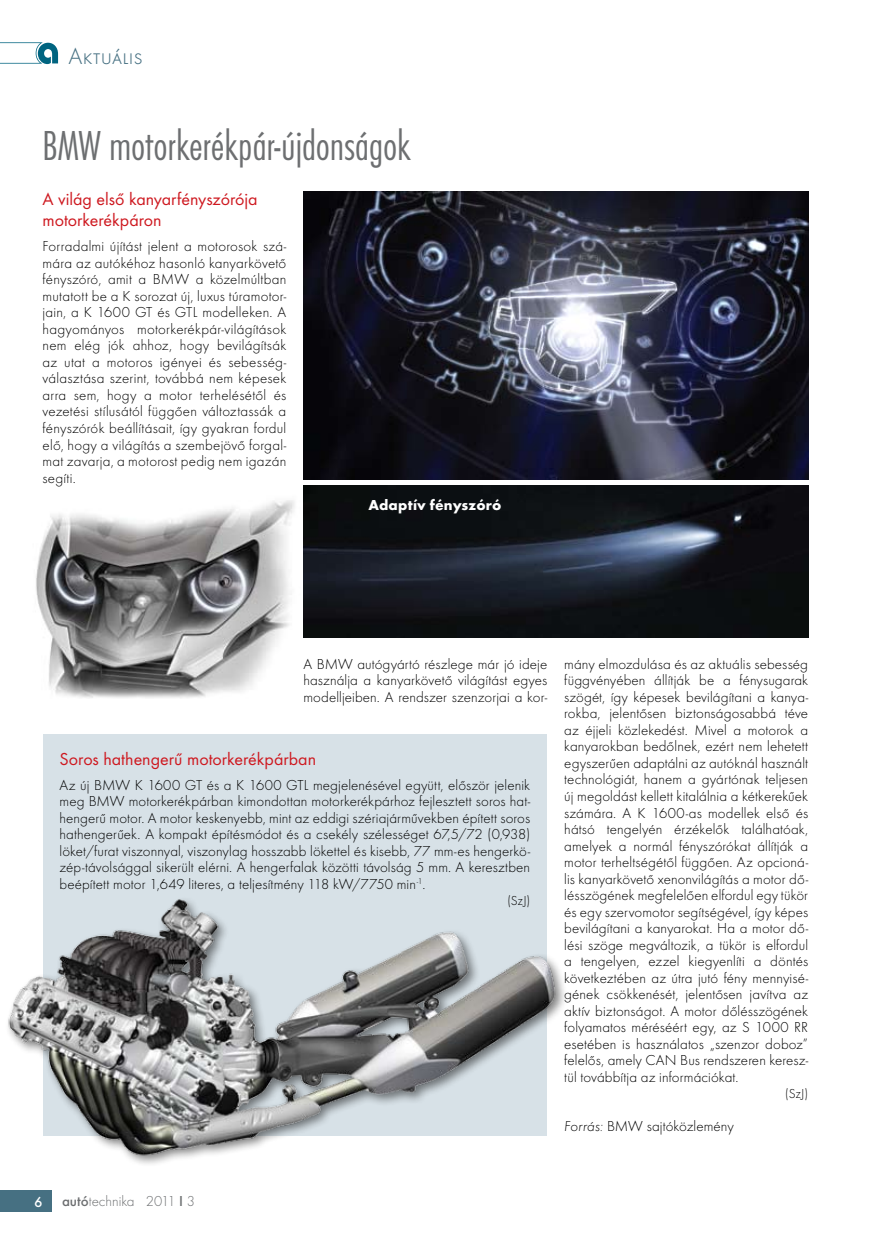
<style>
.page{position:relative;width:872px;height:1246px;background:#fff}
.page>*{position:absolute;margin:0;border:0;box-sizing:border-box;transform-origin:0 0}
.t1{font:43.5px "Futura TOT Lig Con";letter-spacing:-.005em;color:#6d6f71}
.t2{font:300 24px "Futura TOT";color:#467082}
.t3{font:18px/21.6px "Futura TOT Boo";color:#ce181f}
.t4{font:300 15px/16.5px "Futura TOT";letter-spacing:.005em;color:#000;text-align:justify}
.t5{font:300 15px "Futura TOT";color:#6d6f71}
.t6{font:700 15px "Futura TOT";letter-spacing:.015em;color:#fff}
.t7{font:500 15px "Futura TOT";color:#fff}
.t8{font:300 13.5px "Futura TOT";color:#000}
.s1{font-style:italic}
.s2{font-weight:500}
</style>
<div class="page">
<div style="left:0;top:1191px;width:51px;height:21px;background:#467082"></div>
<svg style="left:0;top:42px;width:58px;height:22px"></svg>
<img style="left:36px;top:500px;width:259px;height:198px">
<div style="left:44px;top:734px;width:503px;height:402px;background:#d7e1e7"></div>
<img style="left:303px;top:191px;width:505px;height:288px">
<img style="left:8px;top:874px;width:557px;height:290px">
<img style="left:303px;top:486px;width:505px;height:151px">
<h2 class="t2" style="left:68px;top:43px;width:76px">Aktuális</h2>
<h1 class="t1" style="left:43px;top:121px;width:370px">BMW motorkerékpár-újdonságok</h1>
<p class="t3" style="left:43px;top:188px;width:216px">A világ első kanyarfényszórója motorkerékpáron</p>
<p class="t4" style="left:43px;top:238px;width:245px">Forradalmi újítást jelent a motorosok szá&shy;mára az autókéhoz hasonló kanyarkövető fényszóró, amit a BMW a közelmúltban mutatott be a K sorozat új, luxus túramotor&shy;jain, a K 1600 GT és GTL modelleken. A hagyományos motorkerékpár-világítások nem elég jók ahhoz, hogy bevilágítsák az utat a motoros igényei és sebesség&shy;választása szerint, továbbá nem képesek arra sem, hogy a motor terhelésétől és vezetési stílusától függően változtassák a fényszórók beállításait, így gyakran fordul elő, hogy a világítás a szembejövő forgal&shy;mat zavarja, a motorost pedig nem igazán segíti.</p>
<p class="t6" style="left:368px;top:496px;width:135px">Adaptív fényszóró</p>
<p class="t4" style="left:303px;top:656px;width:245px">A BMW autógyártó részlege már jó ideje használja a kanyarkövető világítást egyes modelljeiben. A rendszer szenzorjai a kor-</p>
<p class="t3" style="left:60px;top:747px;width:258px">Soros hathengerű motorkerékpárban</p>
<p class="t4" style="left:60px;top:776px;width:472px">Az új BMW K 1600 GT és a K 1600 GTL megjelenésével együtt, először jelenik meg BMW motorkerékpárban kimondottan motorkerékpárhoz fejlesztett soros hat&shy;hengerű motor. A motor keskenyebb, mint az eddigi szériajárművekben épített soros hathengerűek. A kompakt építésmódot és a csekély szélességet 67,5/72 (0,938) löket/furat viszonnyal, viszonylag hosszabb lökettel és kisebb, 77 mm-es hengerkö&shy;zép-távolsággal sikerült elérni. A hengerfalak közötti távolság 5 mm. A keresztben beépített motor 1,649 literes, a teljesítmény 118 kW/7750 min<sup>-1</sup>.</p>
<p class="t8" style="left:507px;top:893px;width:24px">(SzJ)</p>
<p class="t4" style="left:564px;top:656px;width:245px">mány elmozdulása és az aktuális sebesség függvényében állítják be a fénysugarak szögét, így képesek bevilágítani a kanya&shy;rokba, jelentősen biztonságosabbá téve az éjjeli közlekedést. Mivel a motorok a kanyarokban bedőlnek, ezért nem lehetett egyszerűen adaptálni az autóknál használt technológiát, hanem a gyártónak teljesen új megoldást kellett kitalálnia a kétkerekűek számára. A K 1600-as modellek első és hátsó tengelyén érzékelők találhatóak, amelyek a normál fényszórókat állítják a motor terheltségétől függően. Az opcioná&shy;lis kanyarkövető xenonvilágítás a motor dő&shy;lésszögének megfelelően elfordul egy tükör és egy szervomotor segítségével, így képes bevilágítani a kanyarokat. Ha a motor dő&shy;lési szöge megváltozik, a tükör is elfordul a tengelyen, ezzel kiegyenlíti a döntés következtében az útra jutó fény mennyisé&shy;gének csökkenését, jelentősen javítva az aktív biztonságot. A motor dőlésszögének folyamatos méréséért egy, az S 1000 RR esetében is használatos „szenzor doboz” felelős, amely CAN Bus rendszeren keresz&shy;tül továbbítja az információkat.</p>
<p class="t8" style="left:785px;top:1086px;width:24px">(SzJ)</p>
<p class="t4" style="left:564px;top:1118px;width:171px"><span class="s1">Forrás:</span> BMW sajtóközlemény</p>
<p class="t7" style="left:34px;top:1193px;width:10px">6</p>
<p class="t5" style="left:62px;top:1193px;width:135px"><span class="s2">autó</span>technika 2011 <span class="s2">I</span> 3</p>
</div>
